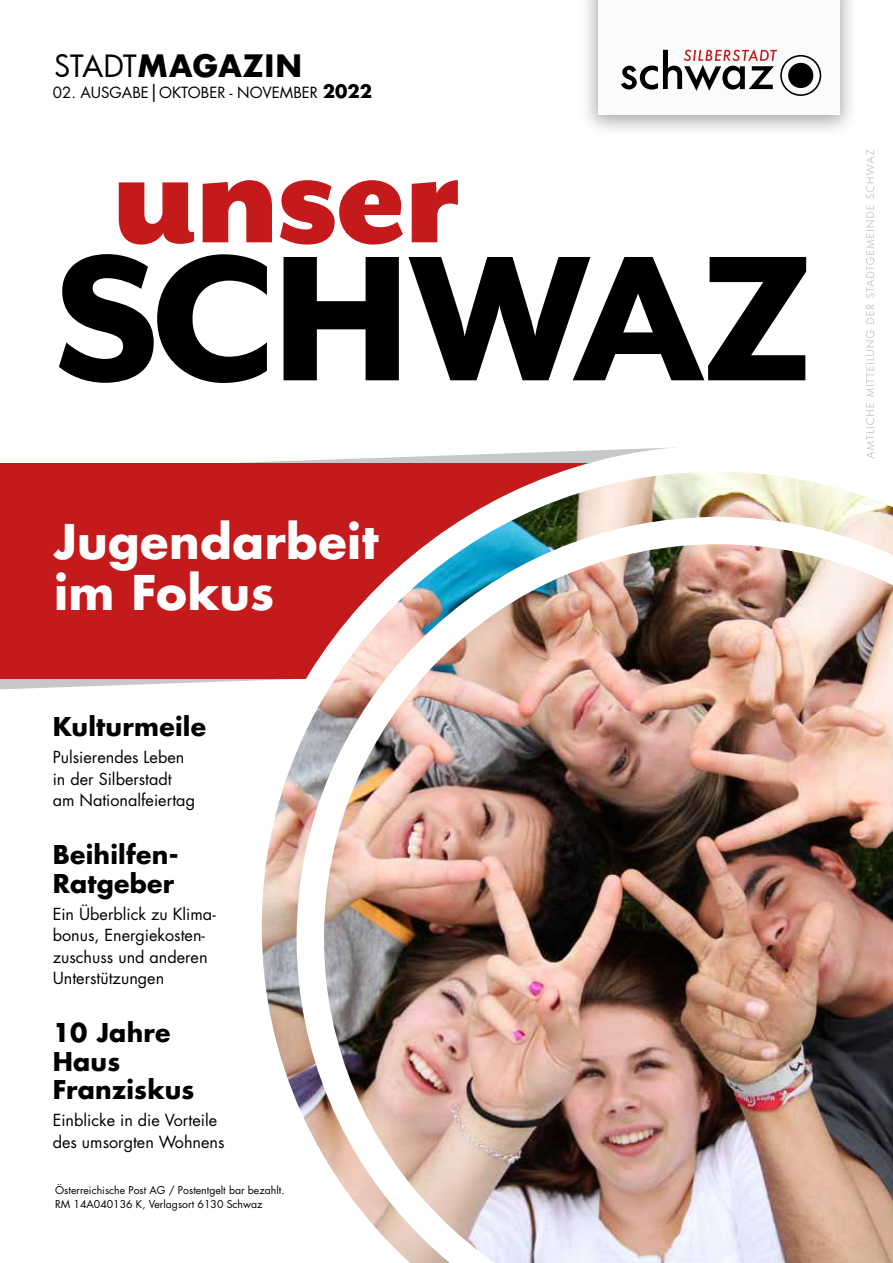
<style>
.page{position:relative;width:893px;height:1263px;background:#fff}
.page>*{position:absolute;margin:0;border:0;box-sizing:border-box;transform-origin:0 0}
.t1{font:800 205.5px "Mr Eaves San OT";letter-spacing:-.025em;color:#000}
.t2{font:800 175.5px "Mr Eaves San OT";color:#c51a1b}
.t3{font:700 46.5px/51px "Futura LT Pro";letter-spacing:.01em;color:#fff}
.t4{font:700 30px "Futura";letter-spacing:.01em;color:#000}
.t5{font:700 25.2px/28.5px "Futura LT Pro";letter-spacing:.01em;color:#000}
.t6{font:16.2px/21.6px "Futura Std";color:#000}
.t7{font:15px "Futura LT Pro";color:#000}
.t8{font:10.5px/13.5px "Futura Std";color:#000}
.s1{font-weight:400}
.s2{font-size:18px}
.s3{font-weight:700;font-size:18px}
</style>
<div class="page">
<svg style="left:0;top:679px;width:237px;height:10px;fill:#c6c8c9"></svg>
<div style="left:0;top:463px;width:820px;height:216px;background:#c51a1b"></div>
<svg style="left:237px;top:447px;width:583px;height:493px"></svg>
<svg style="left:866px;top:150px;width:8px;height:309px"></svg>
<img style="left:262px;top:472px;width:631px;height:631px">
<img style="left:297px;top:517px;width:596px;height:746px">
<div style="left:580px;top:0;width:279px;height:138px;background:#000;opacity:.33"></div>
<div style="left:598px;top:0;width:242px;height:114px;background:#fbfbfb"></div>
<svg style="left:621px;top:49px;width:200px;height:47px"></svg>
<h3 class="t4" style="left:54px;top:44px;width:250px"><span class="s1">STADT</span>MAGAZIN</h3>
<p class="t7" style="left:53px;top:83px;width:321px">02. AUSGABE<span class="s2">|</span>OKTOBER - NOVEMBER <span class="s3">2022</span></p>
<h2 class="t2" style="left:109px;top:88px;width:353px">unser</h2>
<h1 class="t1" style="left:54px;top:200px;width:760px">SCHWAZ</h1>
<h3 class="t3" style="left:54px;top:515px;width:326px">Jugendarbeit im Fokus</h3>
<h3 class="t5" style="left:53px;top:712px;width:155px">Kulturmeile</h3>
<p class="t6" style="left:53px;top:747px;width:144px">Pulsierendes Leben in der Silberstadt am Nationalfeiertag</p>
<h3 class="t5" style="left:53px;top:839px;width:127px">Beihilfen-<br>Ratgeber</h3>
<p class="t6" style="left:53px;top:903px;width:164px">Ein Überblick zu Klima&shy;bonus, Energiekosten&shy;zuschuss und anderen<br>Unterstützungen</p>
<h3 class="t5" style="left:53px;top:1017px;width:143px">10 Jahre<br>Haus<br>Franziskus</h3>
<p class="t6" style="left:53px;top:1109px;width:173px">Einblicke in die Vorteile des umsorgten Wohnens</p>
<p class="t8" style="left:55px;top:1183px;width:231px">Österreichische Post AG / Postentgelt bar bezahlt.<br>RM 14A040136 K, Verlagsort 6130 Schwaz</p>
</div>
